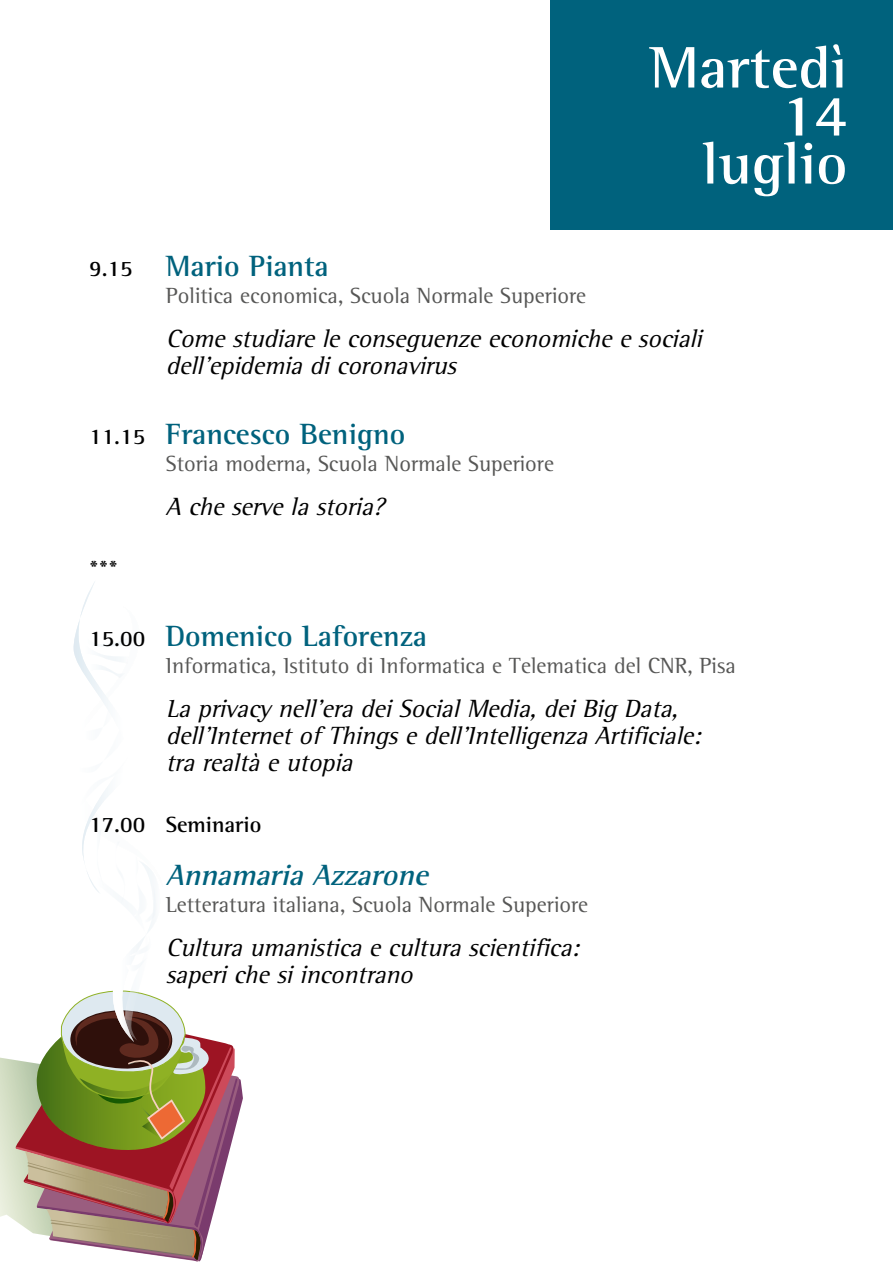
<style>
.page{position:relative;width:893px;height:1263px;background:#fff}
.page>*{position:absolute;margin:0;border:0;box-sizing:border-box;transform-origin:0 0}
.t1{font:700 60px/48px "SN Ssese";color:#fff;text-align:right}
.t2{font:700 30px "SN Ssese";color:#00627d}
.t3{font:italic 700 30px "SN Ssese";color:#00627d}
.t4{font:italic 25.5px/27px "SN Ssese Std";color:#000}
.t5{font:22.5px "SN Ssese Std";color:#575756}
.t6{font:700 22.5px "SN Ssese";color:#000}
.s1{font-size:22.5px;color:#000}
</style>
<div class="page">
<div style="left:551px;top:0;width:342px;height:229px;background:#00627d"></div>
<svg style="left:0;top:582px;width:243px;height:680px"></svg>
<h1 class="t1" style="left:649px;top:43px;width:199px">Martedì<br>14 luglio</h1>
<p class="t2" style="left:89px;top:248px;width:241px"><span class="s1">9.15</span> Mario Pianta</p>
<p class="t5" style="left:166px;top:282px;width:422px">Politica economica, Scuola Normale Superiore</p>
<p class="t4" style="left:166px;top:325px;width:544px">Comestudiareleconseguenzeeconomicheesociali dell’epidemiadicoronavirus</p>
<p class="t2" style="left:89px;top:416px;width:318px"><span class="s1">11.15</span> Francesco Benigno</p>
<p class="t5" style="left:166px;top:450px;width:390px">Storia moderna, Scuola Normale Superiore</p>
<p class="t4" style="left:166px;top:493px;width:227px">A cheservelastoria?</p>
<p class="t6" style="left:89px;top:555px;width:30px">***</p>
<p class="t2" style="left:89px;top:618px;width:339px"><span class="s1">15.00</span> Domenico Laforenza</p>
<p class="t5" style="left:166px;top:652px;width:571px">Informatica, Istituto di Informatica e Telematica del CNR, Pisa</p>
<p class="t4" style="left:166px;top:695px;width:543px">Laprivacy nell’eradeiSocialMedia,deiBig Data, dell’Internetof Thingsedell’IntelligenzaArtificiale: trarealtàeutopia</p>
<p class="t6" style="left:89px;top:811px;width:174px">17.00 Seminario</p>
<p class="t3" style="left:166px;top:857px;width:272px">AnnamariaAzzarone</p>
<p class="t5" style="left:166px;top:892px;width:424px">Letteratura italiana, Scuola Normale Superiore</p>
<p class="t4" style="left:166px;top:934px;width:422px">Culturaumanisticaeculturascientifica: saperichesiincontrano</p>
</div>
